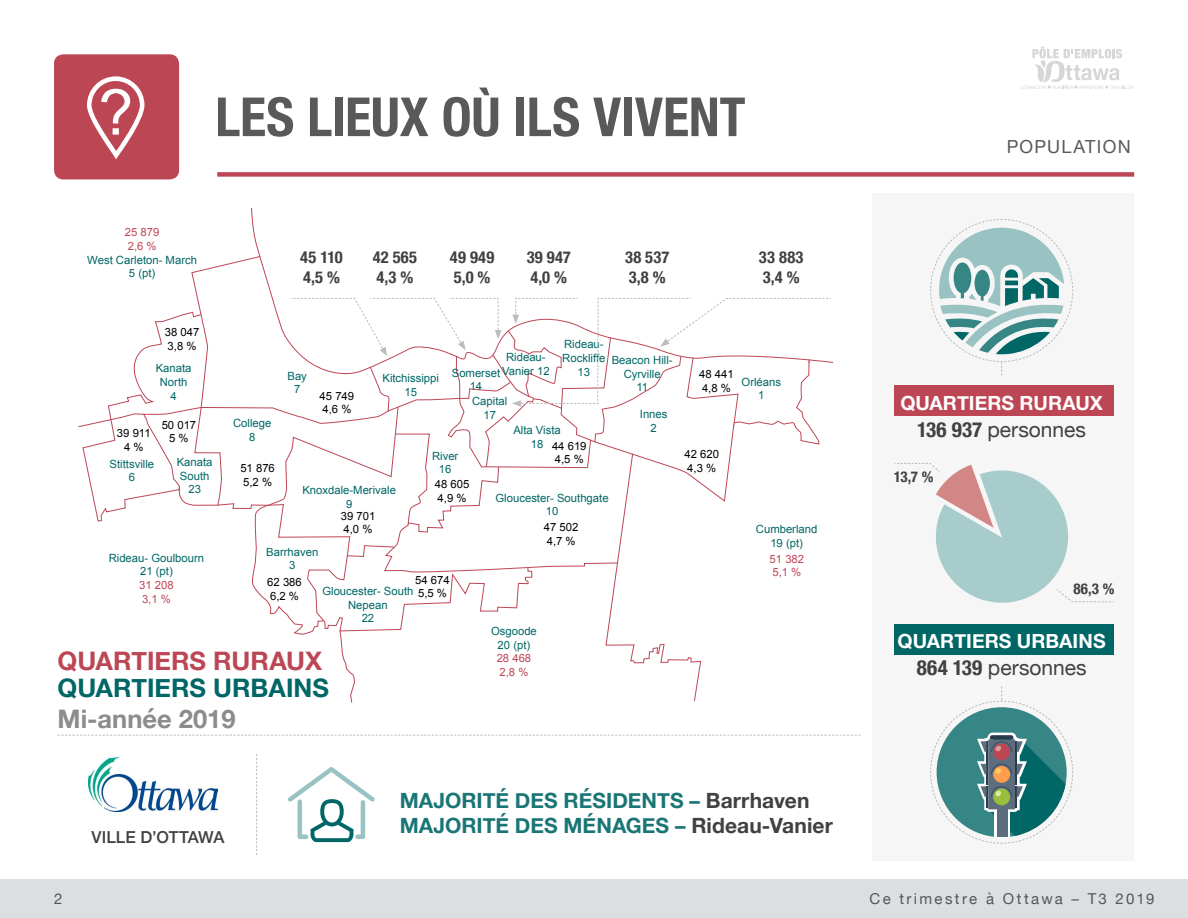
<style>
.page{position:relative;width:1188px;height:918px;background:#fff}
.page>*{position:absolute;margin:0;border:0;box-sizing:border-box;transform-origin:0 0}
.t1{font:700 condensed 54px "Helvetica Neue";letter-spacing:-.005em;color:#58595b}
.t2{font:700 25.5px "Helvetica Neue";color:#066}
.t3{font:700 25.5px "Helvetica Neue";color:#bd4655}
.t4{font:700 25.5px "Helvetica Neue";color:#8a8c8e}
.t5{font:700 21px/25.2px "Helvetica Neue";color:#1a7575}
.t6{font:21px "Helvetica Neue";color:#414042}
.t7{font:700 19.5px "Helvetica Neue";color:#fff}
.t8{font:18px "Helvetica Neue";letter-spacing:.07em;color:#58595b}
.t9{font:700 condensed 16.5px/19.8px "Helvetica Neue";letter-spacing:.02em;color:#414042}
.t10{font:500 16.5px "Helvetica Neue";color:#414042}
.t11{font:15px "Helvetica Neue";letter-spacing:.155em;color:#565659}
.t12{font:700 condensed 15px "Helvetica Neue";color:#414042}
.t13{font:11.25px/13.5px "Arial";color:#066;text-align:center}
.t14{font:11.25px/13.5px "Arial";color:#000}
.t15{font:11.25px/13.5px "Arial";color:#be4655}
.s1{color:#414042}
.s2{font-weight:700;font-stretch:condensed}
</style>
<div class="page">
<div style="left:872px;top:193px;width:261px;height:668px;background:#f6f6f6"></div>
<div style="left:895px;top:624px;width:219px;height:30px;background:#066"></div>
<div style="left:895px;top:386px;width:219px;height:30px;background:#bd4655"></div>
<img style="left:89px;top:757px;width:128px;height:55px">
<svg style="left:58px;top:735px;width:802px;height:1px"></svg>
<svg style="left:930px;top:219px;width:143px;height:156px"></svg>
<svg style="left:930px;top:686px;width:143px;height:158px"></svg>
<div style="left:997px;top:808px;width:10px;height:29px;background:#5c6e7d"></div>
<svg style="left:894px;top:463px;width:220px;height:140px"></svg>
<svg style="left:256px;top:754px;width:1px;height:101px"></svg>
<svg style="left:288px;top:767px;width:87px;height:75px"></svg>
<svg style="left:78px;top:256px;width:753px;height:447px"></svg>
<div style="left:54px;top:54px;width:125px;height:125px;background:#bd4655;border-radius:9px"></div>
<div style="left:217px;top:172px;width:917px;height:5px;background:#bd4655"></div>
<svg style="left:87px;top:76px;width:57px;height:84px"></svg>
<div style="left:0;top:880px;width:1188px;height:38px;background:#dbdfe0"></div>
<svg style="left:1021px;top:47px;width:113px;height:42px"></svg>
<h1 class="t1" style="left:215px;top:72px;width:532px">LES LIEUX OÙ ILS VIVENT</h1>
<p class="t15" style="left:125px;top:226px;width:36px">25 879<br>2,6 %</p>
<p class="t13" style="left:87px;top:253px;width:111px">West Carleton- March<br>5 (pt(</p>
<h3 class="t9" style="left:300px;top:247px;width:44px">45 110<br>4,5 %</h3>
<h3 class="t9" style="left:373px;top:247px;width:46px">42 565<br>4,3 %</h3>
<h3 class="t9" style="left:450px;top:247px;width:46px">49 949<br>5,0 %</h3>
<h3 class="t9" style="left:527px;top:247px;width:45px">39 947<br>4,0 %</h3>
<h3 class="t9" style="left:625px;top:247px;width:46px">38 537<br>3,8 %</h3>
<h3 class="t9" style="left:759px;top:247px;width:46px">33 883<br>3,4 %</h3>
<p class="t14" style="left:165px;top:326px;width:36px">38 047<br>3,8 %</p>
<p class="t13" style="left:156px;top:362px;width:37px">Kanata<br>North<br>4</p>
<p class="t14" style="left:117px;top:427px;width:35px;text-align:center">39 911<br>%4</p>
<p class="t13" style="left:110px;top:457px;width:46px">Stittsville<br>6</p>
<p class="t14" style="left:162px;top:418px;width:36px;text-align:center">50 017<br>%5</p>
<p class="t13" style="left:177px;top:456px;width:37px">Kanata<br>South<br>23</p>
<p class="t13" style="left:109px;top:551px;width:97px">Rideau- Goulbourn<br>21 (pt(</p>
<p class="t15" style="left:139px;top:578px;width:36px">31 208<br>3,1 %</p>
<p class="t13" style="left:564px;top:338px;width:41px">Rideau-</p>
<p class="t13" style="left:578px;top:365px;width:14px">13</p>
<p class="t13" style="left:624px;top:367px;width:39px">Cyrville</p>
<p class="t13" style="left:506px;top:351px;width:41px">Rideau-</p>
<p class="t13" style="left:562px;top:351px;width:45px">Rockliffe</p>
<p class="t13" style="left:612px;top:353px;width:62px">Beacon Hill-</p>
<p class="t13" style="left:636px;top:381px;width:13px">11</p>
<p class="t13" style="left:640px;top:408px;width:29px">Innes<br>2</p>
<p class="t13" style="left:287px;top:369px;width:21px">Bay<br>7</p>
<p class="t13" style="left:382px;top:372px;width:58px">Kitchissippi<br>15</p>
<p class="t13" style="left:452px;top:366px;width:50px">Somerset<br>14</p>
<p class="t13" style="left:502px;top:364px;width:49px">Vanier 12</p>
<p class="t14" style="left:320px;top:389px;width:36px">45 749<br>4,6 %</p>
<p class="t13" style="left:472px;top:395px;width:37px">Capital<br>17</p>
<p class="t13" style="left:233px;top:416px;width:40px">College<br>8</p>
<p class="t14" style="left:240px;top:462px;width:36px">51 876<br>5,2 %</p>
<p class="t13" style="left:513px;top:424px;width:49px">Alta Vista</p>
<p class="t14" style="left:552px;top:439px;width:36px">44 619</p>
<p class="t13" style="left:531px;top:437px;width:14px">18</p>
<p class="t13" style="left:432px;top:449px;width:28px">River<br>16</p>
<p class="t14" style="left:435px;top:478px;width:36px">48 605</p>
<p class="t14" style="left:555px;top:453px;width:30px">4,5 %</p>
<p class="t13" style="left:302px;top:484px;width:95px">Knoxdale-Merivale</p>
<p class="t13" style="left:496px;top:491px;width:115px">Gloucester- Southgate<br>10</p>
<p class="t14" style="left:544px;top:521px;width:36px">47 502<br>4,7 %</p>
<p class="t14" style="left:438px;top:491px;width:30px">4,9 %</p>
<p class="t13" style="left:346px;top:497px;width:8px">9</p>
<p class="t14" style="left:341px;top:509px;width:36px">39 701<br>4,0 %</p>
<p class="t13" style="left:266px;top:545px;width:54px">Barrhaven<br>3</p>
<p class="t14" style="left:267px;top:576px;width:36px">62 386</p>
<p class="t14" style="left:415px;top:573px;width:36px">54 674<br>5,5 %</p>
<p class="t13" style="left:322px;top:585px;width:93px">Gloucester- South</p>
<p class="t14" style="left:270px;top:589px;width:30px">6,2 %</p>
<p class="t13" style="left:348px;top:598px;width:41px">Nepean<br>22</p>
<h2 class="t3" style="left:58px;top:641px;width:266px">QUARTIERS RURAUX</h2>
<h2 class="t2" style="left:58px;top:668px;width:273px">QUARTIERS URBAINS</h2>
<h2 class="t4" style="left:58px;top:699px;width:180px">Mi-année 2019</h2>
<p class="t13" style="left:491px;top:625px;width:47px">Osgoode<br>20 (pt(</p>
<p class="t15" style="left:497px;top:652px;width:36px">28 468<br>2,8 %</p>
<p class="t14" style="left:699px;top:367px;width:36px">48 441<br>4,8 %</p>
<p class="t13" style="left:742px;top:375px;width:41px">Orléans<br>1</p>
<p class="t14" style="left:684px;top:447px;width:36px">42 620<br>4,3 %</p>
<p class="t13" style="left:756px;top:522px;width:63px">Cumberland<br>19 (pt(</p>
<p class="t15" style="left:770px;top:552px;width:36px">51 382<br>5,1 %</p>
<h3 class="t11" style="left:54px;top:888px;width:10px">2</h3>
<h3 class="t10" style="left:92px;top:824px;width:134px">VILLE D’OTTAWA</h3>
<h3 class="t5" style="left:400px;top:789px;width:435px">MAJORITÉ DES RÉSIDENTS – <span class="s1">Barrhaven<br></span>MAJORITÉ DES MÉNAGES – <span class="s1">Rideau-Vanier</span></h3>
<h3 class="t8" style="left:1007px;top:134px;width:126px">POPULATION</h3>
<h3 class="t7" style="left:900px;top:388px;width:204px">QUARTIERS RURAUX</h3>
<h3 class="t6" style="left:917px;top:414px;width:170px"><span class="s2">136 937</span> personnes</h3>
<h3 class="t12" style="left:894px;top:465px;width:41px">13,7 %</h3>
<h3 class="t12" style="left:1073px;top:576px;width:43px">86,3 %</h3>
<h3 class="t7" style="left:898px;top:626px;width:210px">QUARTIERS URBAINS</h3>
<h3 class="t6" style="left:917px;top:652px;width:171px"><span class="s2">864 139</span> personnes</h3>
<h3 class="t11" style="left:870px;top:888px;width:23px">Ce</h3>
<h3 class="t11" style="left:899px;top:888px;width:79px">trimestre</h3>
<h3 class="t11" style="left:986px;top:888px;width:10px">à</h3>
<h3 class="t11" style="left:1003px;top:888px;width:62px">Ottawa</h3>
<h3 class="t11" style="left:1072px;top:888px;width:9px">–</h3>
<h3 class="t11" style="left:1088px;top:888px;width:21px">T3</h3>
<h3 class="t11" style="left:1116px;top:888px;width:40px">2019</h3>
</div>
